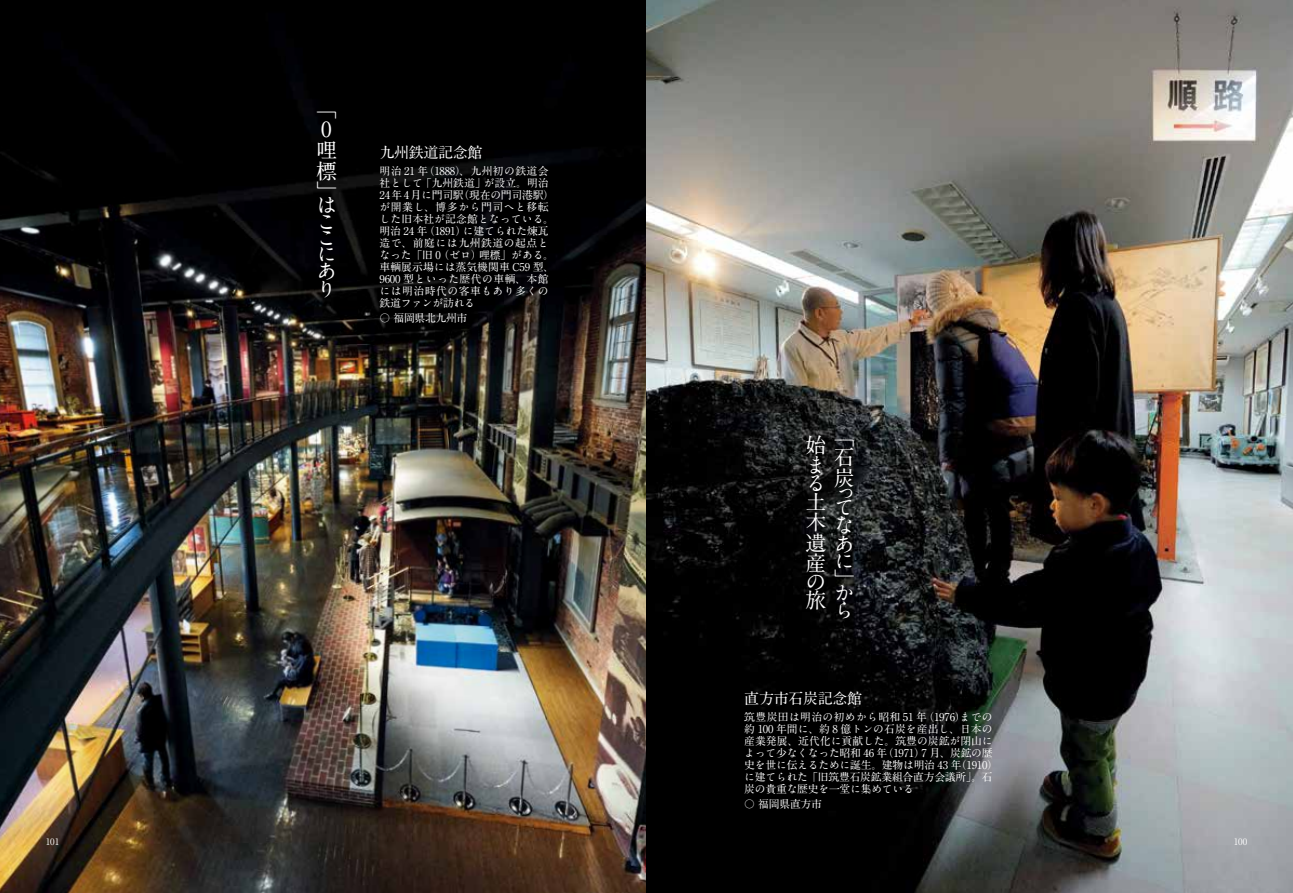
<style>
.page{position:relative;width:1293px;height:893px;background:#fff}
.page>*{position:absolute;margin:0;border:0;box-sizing:border-box;transform-origin:0 0}
.t1{font:700 21px/19.4px "A1 Mincho Std";color:#fff}
.t2{font:700 15px "A1 Mincho Std";letter-spacing:-.02em;color:#fff}
.t3{font:700 10.8px/12px "A1 Mincho Std";color:#fff}
.t4{font:700 10.8px/12px "A1 Mincho Std";letter-spacing:-.02em;color:#fff}
.t5{font:700 10.8px "A1 Mincho Std";letter-spacing:-.025em;color:#fff}
.t6{font:700 9px "A1 Mincho Std";color:#fff}
</style>
<div class="page">
<img style="left:0;top:0;width:1293px;height:893px">
<img style="left:646px;top:11px;width:630px;height:882px">
<h1 class="t1" style="left:316px;top:96px;width:22px;line-height:20.5px">「<br>0哩標」</h1>
<h1 class="t1" style="left:316px;top:194px;width:20px;line-height:16.8px">はここにあり</h1>
<h2 class="t2" style="left:379px;top:140px;width:104px">九州鉄道記念館</h2>
<p class="t3" style="left:379px;top:164px;width:176px">明治 21 年（1888）、九州初の鉄道会社として「九州鉄道」が設立。明治<br>24年4月に門司駅（現在の門司港駅）が開業し、博多から門司へと移転した旧本社が記念館となっている。明治 24 年（1891）に建てられた煉瓦造で、前庭には九州鉄道の起点となった「旧 0（ゼロ）哩標」がある。車輌展示場には蒸気機関車 C59 型、<br>9600 型といった歴代の車輌、本館には明治時代の客車もあり多くの鉄道ファンが訪れる</p>
<p class="t5" style="left:379px;top:309px;width:89px">〇 福岡県北九州市</p>
<h1 class="t1" style="left:805px;top:433px;width:48px">始<br>ま<br>る<br>土<br>木<br>遺あ産<br>の<br>旅</h1>
<h1 class="t1" style="left:834px;top:425px;width:21px;line-height:20.1px;text-align:justify">「石炭</h1>
<h1 class="t1" style="left:834px;top:481px;width:20px">っ</h1>
<h1 class="t1" style="left:834px;top:495px;width:19px;line-height:18px">てな</h1>
<h1 class="t1" style="left:834px;top:549px;width:22px;line-height:18.1px">に」</h1>
<h1 class="t1" style="left:834px;top:582px;width:20px;line-height:17.2px">から</h1>
<h2 class="t2" style="left:744px;top:686px;width:119px">直方市石炭記念館</h2>
<p class="t4" style="left:744px;top:710px;width:255px">筑豊炭田は明治の初めから昭和 51 年（1976）までの約 100 年間に、約 8 億トンの石炭を産出し、日本の産業発展、近代化に貢献した。筑豊の炭鉱が閉山によって少なくなった昭和 46 年（1971）7 月、炭鉱の歴史を世に伝えるために誕生。建物は明治 43 年（1910）に建てられた「旧筑豊石炭鉱業組合直方会議所」。石炭の貴重な歴史を一堂に集めている</p>
<p class="t3" style="left:744px;top:797px;width:79px">〇 福岡県直方市</p>
<p class="t6" style="left:46px;top:834px;width:15px">101</p>
<p class="t6" style="left:1233px;top:834px;width:15px">100</p>
</div>
